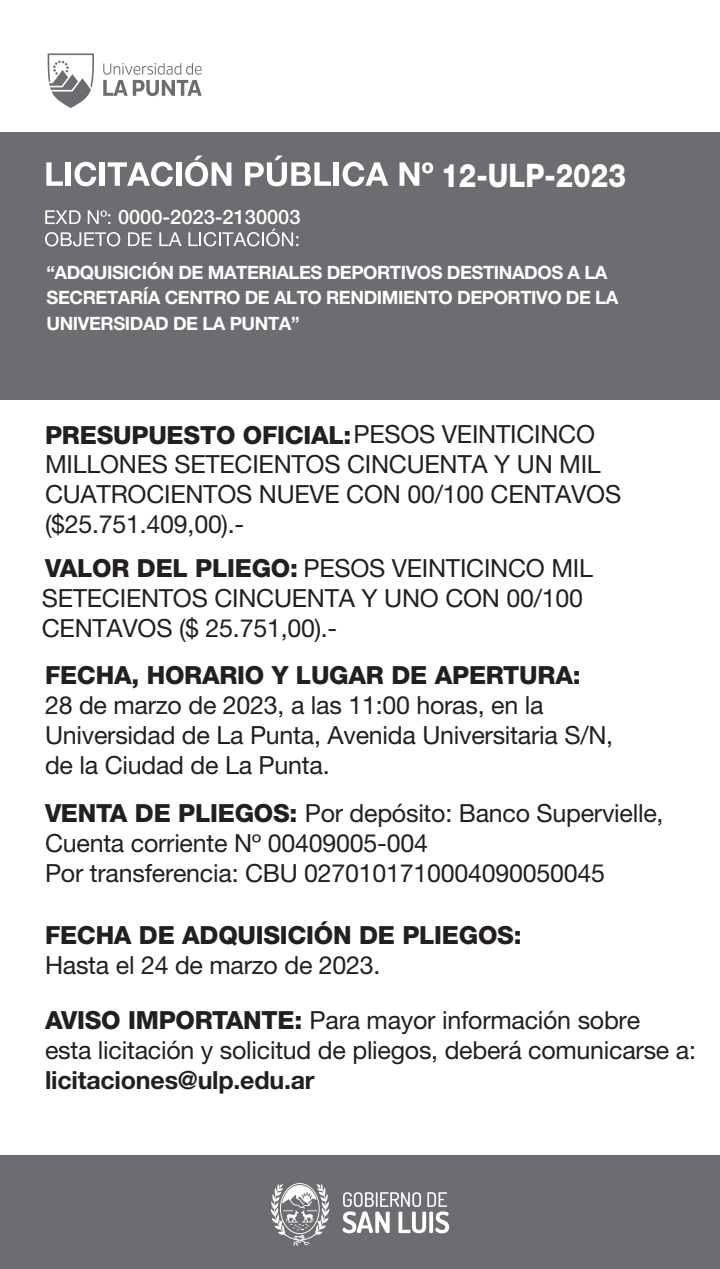
<style>
.page{position:relative;width:720px;height:1269px;background:#fff}
.page>*{position:absolute;margin:0;border:0;box-sizing:border-box;transform-origin:0 0}
.t1{font:800 32.5px "Helvetica Neue LT Std";color:#fff;scale:.86 1}
.t2{font:25px/30px "Helvetica Neue LT Std";letter-spacing:-.01em;color:#231f20}
.t3{font:800 25px "Helvetica Neue LT Std";letter-spacing:-.01em;color:#231f20}
.t4{font:700 25px "Helvetica Neue LT Std";letter-spacing:-.01em;color:#231f20}
.t5{font:500 20px "Helvetica Neue LT Std";color:#fff}
.t6{font:700 18.5px/25.2px "Helvetica Neue LT Std";letter-spacing:-.025em;color:#fff}
.s1{font-weight:800}
</style>
<div class="page">
<div style="left:0;top:132px;width:719px;height:268px;background:#6c6d70"></div>
<div style="left:0;top:1155px;width:719px;height:114px;background:#6c6d70"></div>
<svg style="left:48px;top:53px;width:46px;height:55px"></svg>
<svg style="left:103px;top:63px;width:98px;height:33px"></svg>
<svg style="left:342px;top:1192px;width:107px;height:41px"></svg>
<svg style="left:271px;top:1183px;width:58px;height:63px"></svg>
<svg style="left:45px;top:232px;width:75px;height:14px"></svg>
<svg style="left:128px;top:232px;width:23px;height:14px"></svg>
<svg style="left:159px;top:232px;width:22px;height:14px"></svg>
<svg style="left:188px;top:229px;width:110px;height:17px"></svg>
<svg style="left:45px;top:210px;width:36px;height:14px"></svg>
<svg style="left:88px;top:210px;width:22px;height:14px"></svg>
<svg style="left:46px;top:162px;width:17px;height:24px"></svg>
<div style="left:66px;top:162px;width:5px;height:24px;background:#fff"></div>
<svg style="left:74px;top:162px;width:22px;height:24px"></svg>
<div style="left:100px;top:162px;width:5px;height:24px;background:#fff"></div>
<svg style="left:108px;top:162px;width:65px;height:24px"></svg>
<div style="left:176px;top:162px;width:5px;height:24px;background:#fff"></div>
<svg style="left:185px;top:156px;width:46px;height:30px"></svg>
<svg style="left:245px;top:156px;width:86px;height:30px"></svg>
<div style="left:334px;top:162px;width:5px;height:24px;background:#fff"></div>
<svg style="left:342px;top:162px;width:46px;height:24px"></svg>
<svg style="left:399px;top:162px;width:34px;height:24px"></svg>
<p class="t5" style="left:118px;top:205px;width:184px">0000-2023-2130003</p>
<h1 class="t1" style="left:441px;top:156px;width:216px">12-ULP-2023</h1>
<p class="t6" style="left:46px;top:259px;width:573px">“ADQUISICIÓN DE MATERIALES DEPORTIVOS DESTINADOS A LA<br>SECRETARÍA CENTRO DE ALTO RENDIMIENTO DEPORTIVO DE LA<br>UNIVERSIDAD DE LA PUNTA”</p>
<p class="t2" style="left:45px;top:420px;width:577px"><span class="s1">PRESUPUESTO OFICIAL:</span>PESOS VEINTICINCO MILLONES SETECIENTOS CINCUENTA Y UN MIL CUATROCIENTOS NUEVE CON 00/100 CENTAVOS ($25.751.409,00).-</p>
<p class="t2" style="left:42px;top:553px;width:552px"><span class="s1">VALOR DEL PLIEGO:</span> PESOS VEINTICINCO MIL<br>SETECIENTOS CINCUENTA Y UNO CON 00/100<br>CENTAVOS ($ 25.751,00).-</p>
<p class="t3" style="left:45px;top:660px;width:537px">FECHA, HORARIO Y LUGAR DE APERTURA:</p>
<p class="t2" style="left:45px;top:690px;width:569px">28 de marzo de 2023, a las 11:00 horas, en la<br>Universidad de La Punta, Avenida Universitaria S/N, de la Ciudad de La Punta.</p>
<p class="t2" style="left:45px;top:797px;width:619px"><span class="s1">VENTA DE PLIEGOS:</span> Por depósito: Banco Supervielle,<br>Cuenta corriente Nº 00409005-004<br>Por transferencia: CBU 0270101710004090050045</p>
<p class="t3" style="left:45px;top:920px;width:478px">FECHA DE ADQUISICIÓN DE PLIEGOS:</p>
<p class="t2" style="left:45px;top:950px;width:337px">Hasta el 24 de marzo de 2023.</p>
<p class="t2" style="left:45px;top:1005px;width:652px"><span class="s1">AVISO IMPORTANTE:</span> Para mayor información sobre<br>esta licitación y solicitud de pliegos, deberá comunicarse a:</p>
<p class="t4" style="left:45px;top:1064px;width:271px">licitaciones@ulp.edu.ar</p>
</div>
